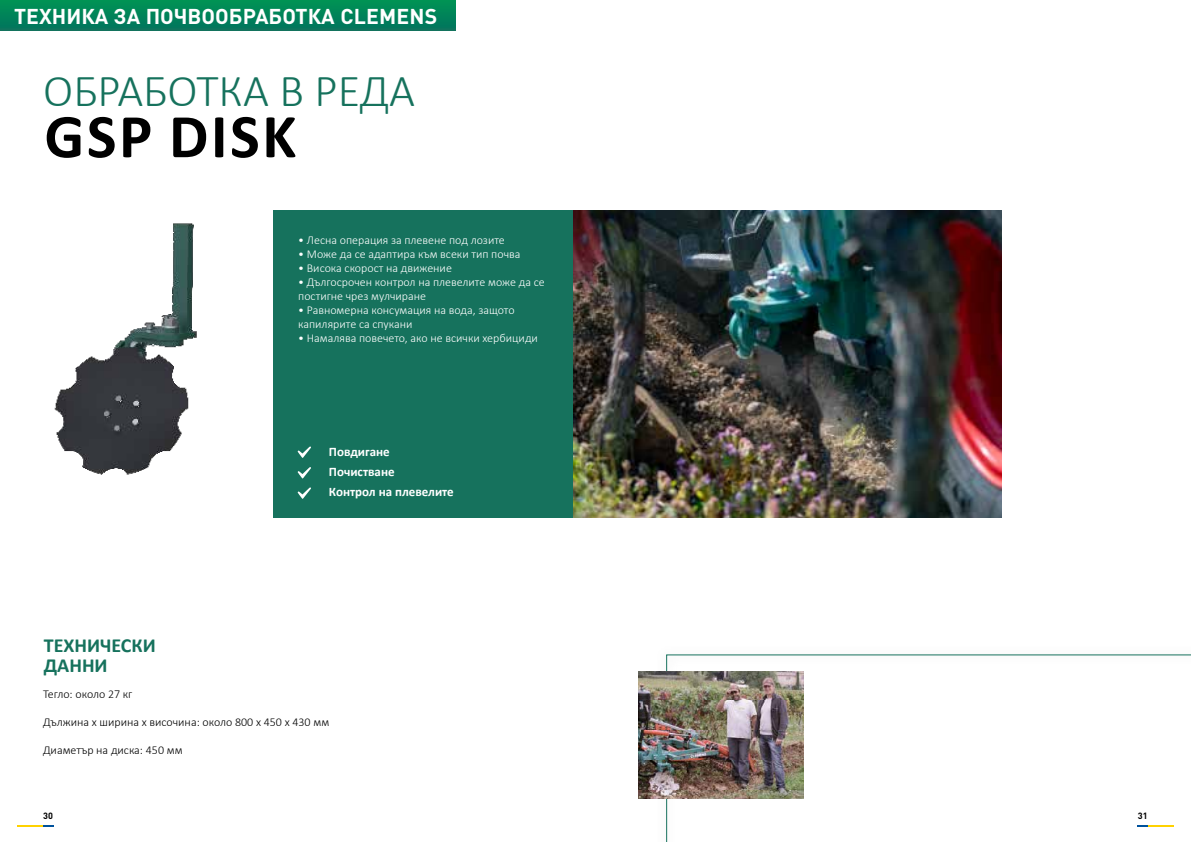
<style>
.page{position:relative;width:1191px;height:842px;background:#fff}
.page>*{position:absolute;margin:0;border:0;box-sizing:border-box;transform-origin:0 0}
.t1{font:700 62.7px "Calibri";letter-spacing:.04em;color:#000}
.t2{font:300 46px "Calibri";color:#16725d}
.t3{font:700 21.2px "DIN Pro";color:#fff}
.t4{font:700 20px/20px "Calibri";color:#16725d}
.t5{font:700 13px "Calibri";color:#fff}
.t6{font:300 12px/14px "Calibri";color:#fff}
.t7{font:300 12px "Calibri";color:#000}
.t8{font:700 9px "DIN Pro";color:#000}
</style>
<div class="page">
<svg style="left:17px;top:825px;width:37px;height:1px"></svg>
<img style="left:54px;top:223px;width:143px;height:252px">
<svg style="left:666px;top:654px;width:525px;height:188px"></svg>
<img style="left:638px;top:671px;width:166px;height:128px">
<div style="left:274px;top:210px;width:299px;height:307px;background:#16725d"></div>
<img style="left:573px;top:210px;width:428px;height:307px">
<svg style="left:298px;top:487px;width:13px;height:12px"></svg>
<svg style="left:298px;top:467px;width:13px;height:12px"></svg>
<svg style="left:298px;top:446px;width:13px;height:12px"></svg>
<svg style="left:0;top:0;width:455px;height:31px;background:#018358"></svg>
<h3 class="t3" style="left:14px;top:2px;width:425px">ТЕХНИКА ЗА ПОЧВООБРАБОТКА CLEMENS</h3>
<h2 class="t2" style="left:43px;top:62px;width:373px">ОБРАБОТКА В РЕДА</h2>
<h1 class="t1" style="left:44px;top:92px;width:253px">GSP DISK</h1>
<p class="t6" style="left:298px;top:233px;width:208px">• Лесна операция за плевене под лозите</p>
<p class="t6" style="left:298px;top:247px;width:224px">• Може да се адаптира към всеки тип почва</p>
<p class="t6" style="left:298px;top:261px;width:155px">• Висока скорост на движение</p>
<p class="t6" style="left:298px;top:275px;width:248px">• Дългосрочен контрол на плевелите може да се постигне чрез мулчиране</p>
<p class="t6" style="left:298px;top:303px;width:218px">• Равномерна консумация на вода, защото капилярите са спукани</p>
<p class="t6" style="left:298px;top:331px;width:241px">• Намалява повечето, ако не всички хербициди</p>
<h3 class="t4" style="left:44px;top:635px;width:113px">ТЕХНИЧЕСКИ<br>ДАННИ</h3>
<p class="t5" style="left:329px;top:442px;width:62px">Повдигане</p>
<p class="t5" style="left:329px;top:483px;width:126px">Контрол на плевелите</p>
<p class="t5" style="left:329px;top:463px;width:67px">Почистване</p>
<p class="t7" style="left:43px;top:686px;width:91px">Тегло: около 27 кг</p>
<p class="t7" style="left:43px;top:714px;width:288px">Дължина x ширина x височина: около 800 x 450 x 430 мм</p>
<p class="t7" style="left:43px;top:742px;width:141px">Диаметър на диска: 450 мм</p>
<p class="t8" style="left:43px;top:809px;width:11px">30</p>
<p class="t8" style="left:1137px;top:809px;width:11px">31</p>
</div>
